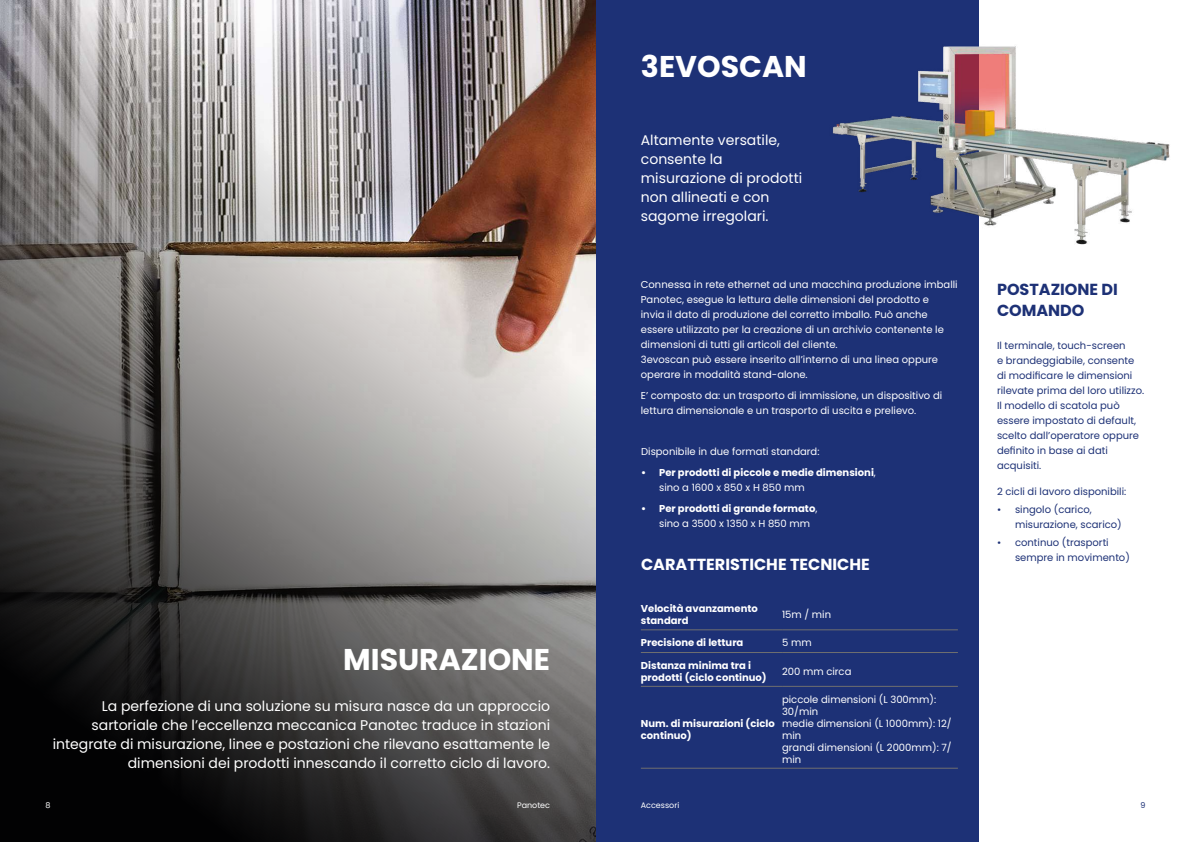
<style>
.page{position:relative;width:1191px;height:842px;background:#fff}
.page>*{position:absolute;margin:0;border:0;box-sizing:border-box;transform-origin:0 0}
.t1{font:700 30px "Poppins";color:#fff}
.t2{font:700 16px "Poppins";color:#fff}
.t3{font:700 16px/21px "Poppins";color:#1d3176}
.t4{font:14px/19px "Poppins";color:#fff}
.t5{font:10px/15px "Poppins";color:#fff}
.t6{font:10px/15px "Poppins";color:#1d3176}
.t7{font:700 10px/12px "Poppins";color:#fff}
.t8{font:8px "Poppins";color:#fff}
.t9{font:8px "Poppins";color:#1d3176}
.s1{font-weight:400}
</style>
<div class="page">
<svg style="left:0;top:0;width:595px;height:842px;background:#787270"></svg>
<div style="left:596px;top:0;width:383px;height:842px;background:#1d3176"></div>
<hr style="left:641px;top:630px;width:141px;height:1px;background:#706f6f">
<hr style="left:641px;top:652px;width:141px;height:1px;background:#706f6f">
<hr style="left:641px;top:686px;width:141px;height:1px;background:#706f6f">
<hr style="left:782px;top:630px;width:176px;height:1px;background:#706f6f">
<hr style="left:782px;top:652px;width:176px;height:1px;background:#706f6f">
<hr style="left:782px;top:686px;width:176px;height:1px;background:#706f6f">
<hr style="left:641px;top:768px;width:141px;height:1px;background:#706f6f">
<hr style="left:782px;top:768px;width:176px;height:1px;background:#706f6f">
<img style="left:833px;top:46px;width:337px;height:199px">
<h1 class="t1" style="left:641px;top:49px;width:167px">3EVOSCAN</h1>
<h1 class="t1" style="left:343px;top:642px;width:208px">MISURAZIONE</h1>
<p class="t4" style="left:53px;top:697px;width:499px;text-align:right">La perfezione di una soluzione su misura nasce da un approccio sartoriale che l’eccellenza meccanica Panotec traduce in stazioni integrate di misurazione, linee e postazioni che rilevano esattamente le dimensioni dei prodotti innescando il corretto ciclo di lavoro.</p>
<h3 class="t4" style="left:641px;top:131px;width:163px">Altamente versatile, consente la misurazione di prodotti non allineati e con sagome irregolari.</h3>
<p class="t5" style="left:641px;top:277px;width:318px">Connessa in rete ethernet ad una macchina produzione imballi Panotec, esegue la lettura delle dimensioni del prodotto e<br>invia il dato di produzione del corretto imballo. Può anche essere utilizzato per la creazione di un archivio contenente le dimensioni di tutti gli articoli del cliente.<br>3evoscan può essere inserito all’interno di una linea oppure operare in modalità stand-alone.</p>
<p class="t5" style="left:641px;top:388px;width:303px">E’ composto da: un trasporto di immissione, un dispositivo di lettura dimensionale e un trasporto di uscita e prelievo.</p>
<p class="t5" style="left:641px;top:444px;width:180px">Disponibile in due formati standard:</p>
<p class="t7" style="left:659px;top:465px;width:218px;line-height:15px;text-indent:-18px">• Per prodotti di piccole e medie dimensioni<span class="s1">, sino a 1600 x 850 x H 850 mm</span></p>
<p class="t7" style="left:659px;top:501px;width:160px;line-height:15px;text-indent:-18px">• Per prodotti di grande formato<span class="s1">, sino a 3500 x 1350 x H 850 mm</span></p>
<h2 class="t2" style="left:641px;top:555px;width:230px">CARATTERISTICHE TECNICHE</h2>
<p class="t7" style="left:641px;top:603px;width:119px">Velocità avanzamento standard</p>
<p class="t5" style="left:782px;top:607px;width:51px">15m / min</p>
<p class="t7" style="left:641px;top:637px;width:104px">Precisione di lettura</p>
<p class="t5" style="left:782px;top:635px;width:31px">5 mm</p>
<p class="t7" style="left:641px;top:659px;width:127px">Distanza minima tra i prodotti (ciclo continuo)</p>
<p class="t5" style="left:782px;top:664px;width:71px">200 mm circa</p>
<p class="t7" style="left:641px;top:717px;width:135px">Num. di misurazioni (ciclo continuo)</p>
<p class="t5" style="left:782px;top:693px;width:171px;line-height:12px">piccole dimensioni (L 300mm):<br>30/min<br>medie dimensioni (L 1000mm): 12/ min<br>grandi dimensioni (L 2000mm): 7/ min</p>
<h2 class="t3" style="left:997px;top:279px;width:122px">POSTAZIONE DI<br>COMANDO</h2>
<p class="t6" style="left:997px;top:338px;width:149px">Il terminale, touch-screen<br>e brandeggiabile, consente di modificare le dimensioni rilevate prima del loro utilizzo.<br>Il modello di scatola può essere impostato di default, scelto dall’operatore oppure definito in base ai dati acquisiti.</p>
<p class="t6" style="left:997px;top:484px;width:131px">2 cicli di lavoro disponibili:</p>
<p class="t6" style="left:1015px;top:502px;width:108px;text-indent:-18px">• singolo (carico, misurazione, scarico)</p>
<p class="t6" style="left:1015px;top:535px;width:116px;text-indent:-18px">• continuo (trasporti sempre in movimento)</p>
<p class="t8" style="left:45px;top:800px;width:7px">8</p>
<p class="t8" style="left:517px;top:800px;width:35px">Panotec</p>
<p class="t8" style="left:641px;top:800px;width:40px">Accessori</p>
<p class="t9" style="left:1140px;top:800px;width:7px">9</p>
</div>
